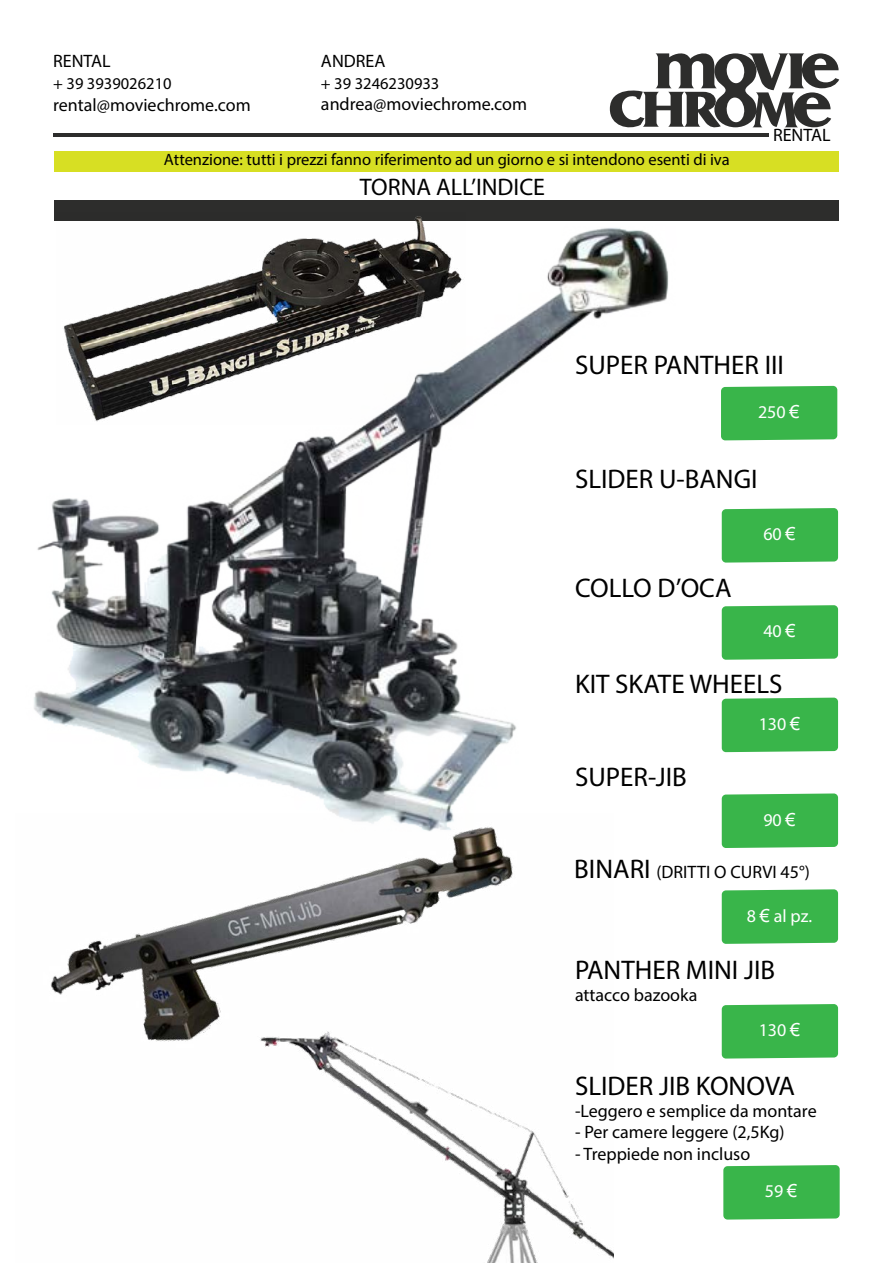
<style>
.page{position:relative;width:893px;height:1263px;background:#fff}
.page>*{position:absolute;margin:0;border:0;box-sizing:border-box;transform-origin:0 0}
.t1{font:27px "Myriad Pro";color:#000}
.t2{font:24px "Myriad Pro";color:#000}
.t3{font:18px "Myriad Pro";color:#000}
.t4{font:18px "Myriad Pro";color:#fff}
.t5{font:16.5px "Myriad Pro";color:#000}
.s1{font-family:"Arial"}
.s2{font-size:27px}
</style>
<div class="page">
<div style="left:54px;top:200px;width:784px;height:21px;background:#2d2d2c"></div>
<svg style="left:610px;top:53px;width:229px;height:75px"></svg>
<div style="left:54px;top:151px;width:784px;height:21px;background:#d7df23"></div>
<hr style="left:53px;top:133px;width:716px;height:3px;background:#2d2d2c">
<img style="left:50px;top:865px;width:564px;height:398px">
<div style="left:733px;top:386px;width:104px;height:54px;background:#39b54a"></div>
<div style="left:733px;top:508px;width:105px;height:55px;background:#39b54a"></div>
<div style="left:733px;top:605px;width:105px;height:55px;background:#39b54a"></div>
<div style="left:733px;top:698px;width:105px;height:54px;background:#39b54a"></div>
<div style="left:733px;top:793px;width:105px;height:55px;background:#39b54a"></div>
<div style="left:722px;top:889px;width:116px;height:55px;background:#39b54a"></div>
<div style="left:722px;top:1004px;width:116px;height:54px;background:#39b54a"></div>
<div style="left:723px;top:1165px;width:117px;height:54px;background:#39b54a"></div>
<img style="left:34px;top:216px;width:699px;height:649px">
<p class="t3" style="left:53px;top:50px;width:59px">RENTAL</p>
<p class="t5" style="left:53px;top:73px;width:120px">+ 39 3939026210</p>
<p class="t3" style="left:53px;top:93px;width:199px">rental@moviechrome.com</p>
<p class="t3" style="left:321px;top:50px;width:66px">ANDREA</p>
<p class="t5" style="left:321px;top:73px;width:120px">+ 39 3246230933</p>
<p class="t3" style="left:321px;top:93px;width:208px">andrea@moviechrome.com</p>
<p class="t5" style="left:164px;top:149px;width:567px">Attenzione: tutti i prezzi fanno riferimento ad un giorno e si intendono esenti di iva</p>
<h2 class="t2" style="left:360px;top:172px;width:187px">TORNA ALL’INDICE</h2>
<p class="t3" style="left:773px;top:124px;width:59px">RENTAL</p>
<h1 class="t1" style="left:575px;top:349px;width:210px">SUPER PANTHER III</h1>
<p class="t4" style="left:758px;top:401px;width:43px">250 <span class="s1">€</span></p>
<h1 class="t1" style="left:575px;top:462px;width:184px">SLIDER U-BANGI</h1>
<h1 class="t1" style="left:575px;top:571px;width:158px">COLLO D’OCA</h1>
<p class="t4" style="left:763px;top:523px;width:34px">60 <span class="s1">€</span></p>
<p class="t4" style="left:763px;top:620px;width:34px">40 <span class="s1">€</span></p>
<h1 class="t1" style="left:575px;top:667px;width:209px">KIT SKATE WHEELS</h1>
<h1 class="t1" style="left:575px;top:760px;width:113px">SUPER-JIB</h1>
<p class="t4" style="left:759px;top:713px;width:43px">130 <span class="s1">€</span></p>
<p class="t4" style="left:763px;top:809px;width:34px">90 <span class="s1">€</span></p>
<p class="t3" style="left:574px;top:861px;width:237px"><span class="s2">BINARI</span> (DRITTI O CURVI 45°)</p>
<p class="t4" style="left:747px;top:904px;width:67px">8 <span class="s1">€</span> al pz.</p>
<h1 class="t1" style="left:575px;top:953px;width:202px">PANTHER MINI JIB</h1>
<p class="t3" style="left:575px;top:984px;width:124px">attacco bazooka</p>
<p class="t4" style="left:759px;top:1019px;width:43px">130 <span class="s1">€</span></p>
<h1 class="t1" style="left:575px;top:1069px;width:222px">SLIDER JIB KONOVA</h1>
<p class="t3" style="left:575px;top:1099px;width:243px">-Leggero e semplice da montare</p>
<p class="t3" style="left:575px;top:1121px;width:211px">- Per camere leggere (2,5Kg)</p>
<p class="t3" style="left:575px;top:1143px;width:177px">- Treppiede non incluso</p>
<p class="t4" style="left:765px;top:1180px;width:34px">59 <span class="s1">€</span></p>
</div>
